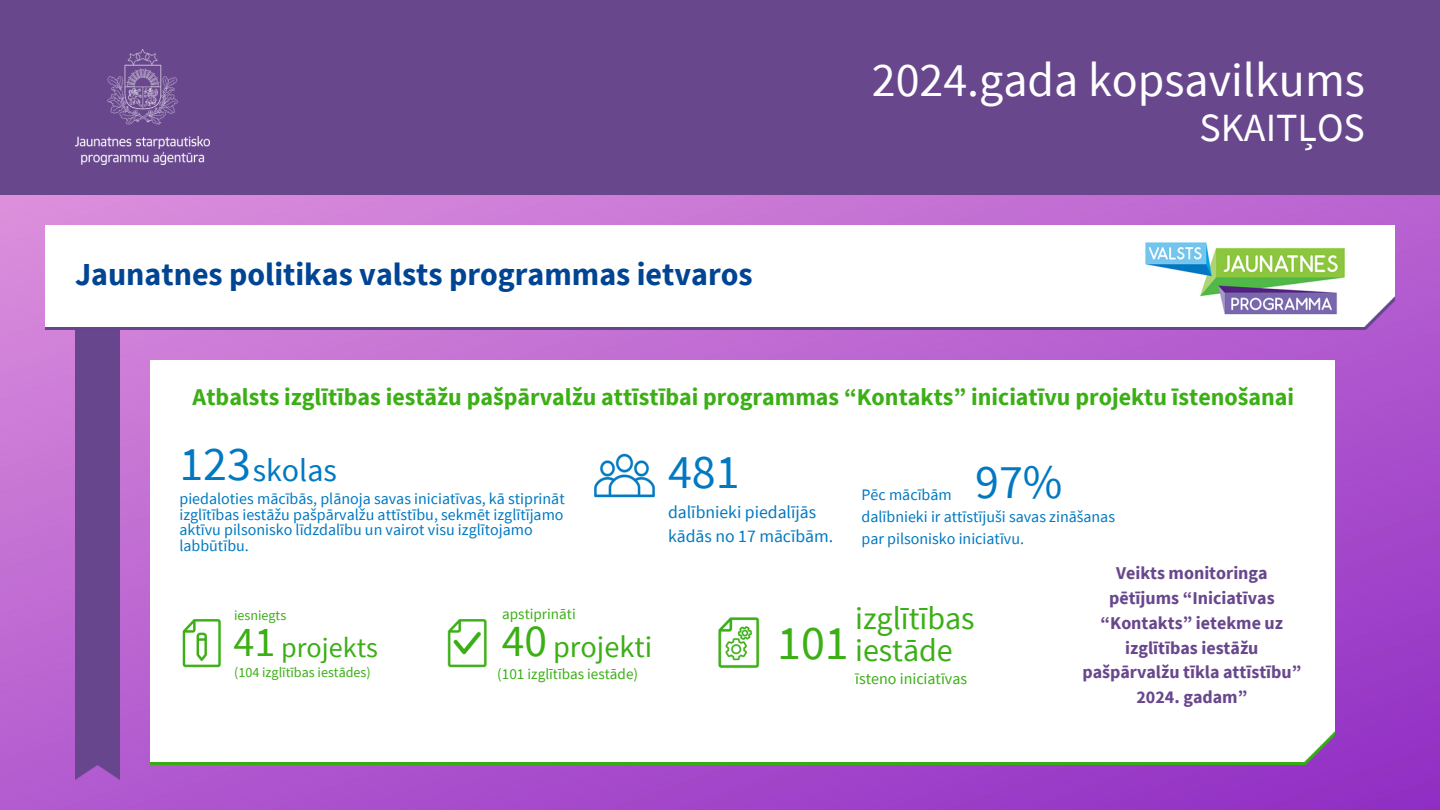
<style>
.page{position:relative;width:1440px;height:810px;background:#fff}
.page>*{position:absolute;margin:0;border:0;box-sizing:border-box;transform-origin:0 0}
.t1{font:48px "Source Sans Pro";color:#fff}
.t2{font:48px "Source Sans Pro";color:#0079c2}
.t3{font:48px "Source Sans Pro";color:#3baf15}
.t4{font:45.5px "Source Sans Pro";color:#3baf15}
.t5{font:42.2px "Source Sans Pro";color:#3baf15}
.t6{font:40px "Source Sans Pro";color:#fff}
.t7{font:700 32px "Source Sans Pro";color:#004494}
.t8{font:32px/31.5px "Source Sans Pro";color:#3baf15}
.t9{font:32px "Source Sans Pro";color:#0079c2}
.t10{font:30.3px "Source Sans Pro";color:#3baf15}
.t11{font:28.2px "Source Sans Pro";color:#3baf15}
.t12{font:700 24px "Source Sans Pro";color:#3baf15}
.t13{font:700 18px/24.8px "Source Sans Pro";color:#68478d;text-align:center}
.t14{font:17.7px/24.8px "Source Sans Pro";color:#0079c2}
.t15{font:16px/15.8px "Source Sans Pro";color:#0079c2}
.t16{font:16px "Source Sans Pro";color:#3baf15}
.t17{font:15.2px "Source Sans Pro";color:#3baf15}
.t18{font:14.1px "Source Sans Pro";color:#3baf15}
</style>
<div class="page">
<img style="left:0;top:195px;width:1440px;height:615px">
<div style="left:0;top:0;width:1440px;height:195px;background:#68478d"></div>
<div style="left:75px;top:330px;width:45px;height:450px;background:#68468d"></div>
<img style="left:45px;top:225px;width:1350px;height:105px">
<img style="left:1132px;top:237px;width:226px;height:82px">
<img style="left:150px;top:360px;width:1185px;height:405px">
<img style="left:172px;top:614px;width:59px;height:59px">
<img style="left:438px;top:614px;width:59px;height:59px">
<img style="left:708px;top:612px;width:63px;height:63px">
<img style="left:592px;top:443px;width:65px;height:65px">
<img style="left:75px;top:49px;width:135px;height:116px">
<h1 class="t7" style="left:75px;top:253px;width:679px">Jaunatnes politikas valsts programmas ietvaros</h1>
<p class="t1" style="left:872px;top:48px;width:495px">2024.gada kopsavilkums</p>
<p class="t6" style="left:1199px;top:101px;width:167px">SKAITĻOS</p>
<p class="t12" style="left:193px;top:381px;width:1103px">Atbalsts izglītības iestāžu pašpārvalžu attīstībai programmas “Kontakts” iniciatīvu projektu īstenošanai</p>
<h3 class="t2" style="left:179px;top:433px;width:73px">123</h3>
<p class="t9" style="left:253px;top:450px;width:86px">skolas</p>
<p class="t15" style="left:179px;top:490px;width:387px">piedaloties mācībās, plānoja savas iniciatīvas, kā stiprināt izglītības iestāžu pašpārvalžu attīstību, sekmēt izglītījamo aktīvu pilsonisko līdzdalību un vairot visu izglītojamo labbūtību.</p>
<h2 class="t18" style="left:234px;top:606px;width:54px">iesniegts</h2>
<h4 class="t17" style="left:502px;top:604px;width:75px">apstiprināti</h4>
<h1 class="t5" style="left:234px;top:615px;width:43px">41</h1>
<p class="t11" style="left:281px;top:629px;width:98px">projekts</p>
<p class="t4" style="left:502px;top:611px;width:47px">40</p>
<p class="t10" style="left:553px;top:627px;width:101px">projekti</p>
<p class="t18" style="left:234px;top:663px;width:138px">(104 izglītības iestādes)</p>
<h1 class="t17" style="left:497px;top:664px;width:142px">(101 izglītības iestāde)</h1>
<p class="t2" style="left:668px;top:441px;width:73px">481</p>
<h3 class="t14" style="left:668px;top:499px;width:167px">dalībnieki piedalījās kādās no 17 mācībām.</h3>
<h6 class="t3" style="left:777px;top:612px;width:73px">101</h6>
<p class="t2" style="left:975px;top:450px;width:89px">97%</p>
<p class="t15" style="left:862px;top:486px;width:92px">Pēc mācībām</p>
<p class="t15" style="left:862px;top:505px;width:255px;line-height:21.8px">dalībnieki ir attīstījuši savas zināšanas par pilsonisko iniciatīvu.</p>
<h1 class="t8" style="left:855px;top:602px;width:121px">izglītības iestāde</h1>
<p class="t16" style="left:855px;top:668px;width:114px">īsteno iniciatīvas</p>
<p class="t13" style="left:1082px;top:561px;width:220px">Veikts monitoringa pētījums “Iniciatīvas “Kontakts” ietekme uz izglītības iestāžu pašpārvalžu tīkla attīstību”<br>2024. gadam”</p>
</div>
